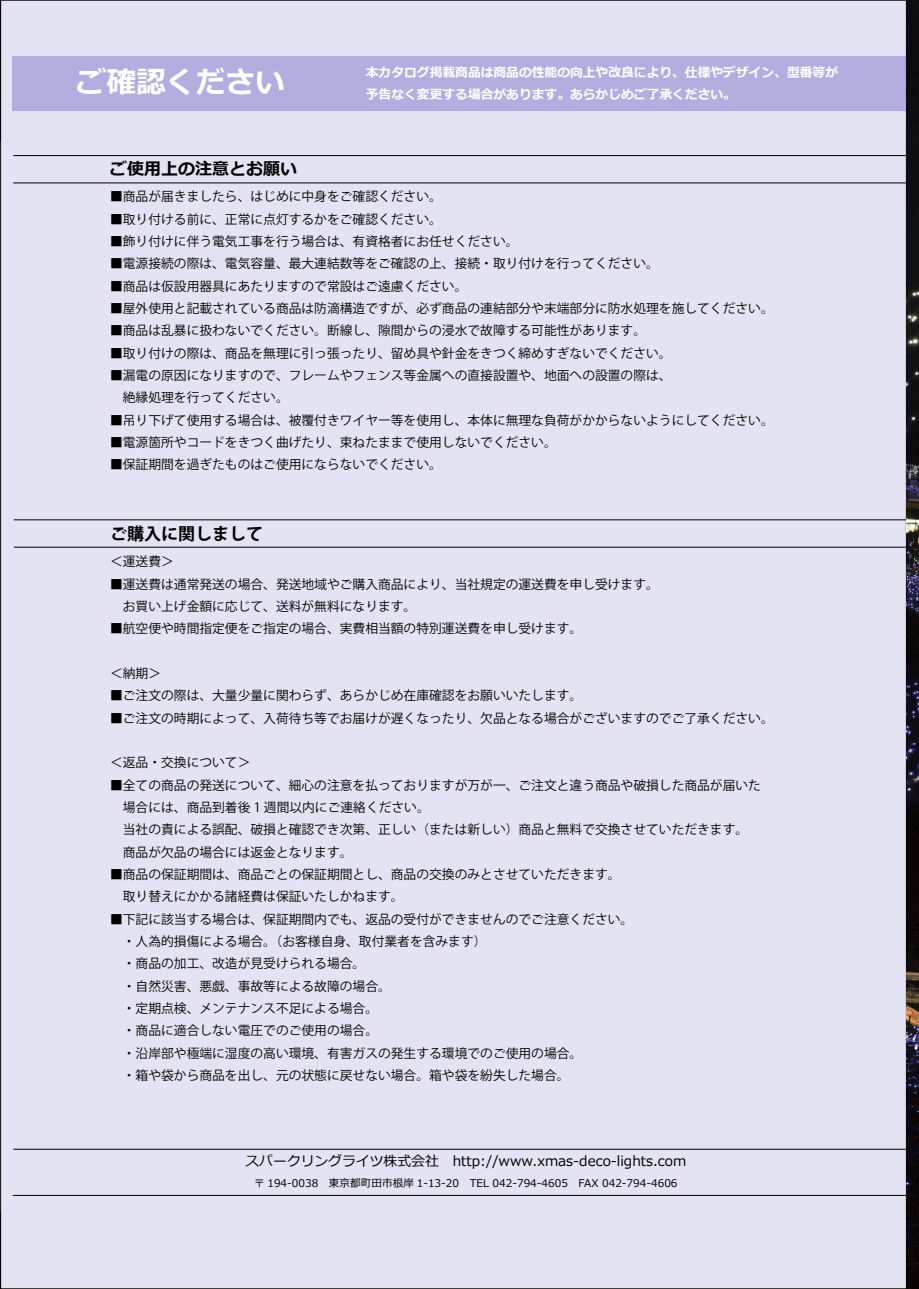
<style>
.page{position:relative;width:919px;height:1289px;background:#fff}
.page>*{position:absolute;margin:0;border:0;box-sizing:border-box;transform-origin:0 0}
.t1{font:700 29.7px "Meiryo";color:#fff}
.t2{font:700 16.95px "Meiryo";color:#000}
.t3{font:700 16.95px "Koz Go Pro";color:#000}
.t4{font:13.8px "Meiryo";color:#000}
.t5{font:12.75px/22.4px "Koz Go Pro";color:#000}
.t6{font:700 12.75px "Meiryo";color:#fff}
.t7{font:10.65px "Meiryo";color:#000}
</style>
<div class="page">
<div style="left:1px;top:0;width:905px;height:1288px;background:#e4e3f4"></div>
<div style="left:13px;top:56px;width:905px;height:55px;background:#b2afe0"></div>
<hr style="left:13px;top:155px;width:905px;height:1px;background:#000">
<hr style="left:13px;top:183px;width:905px;height:1px;background:#000">
<hr style="left:13px;top:1148px;width:905px;height:1px;background:#000">
<hr style="left:13px;top:1195px;width:905px;height:1px;background:#000">
<hr style="left:14px;top:547px;width:904px;height:1px;background:#000">
<hr style="left:14px;top:519px;width:904px;height:1px;background:#000">
<img style="left:906px;top:0;width:12px;height:1288px">
<h1 class="t1" style="left:77px;top:62px;width:210px">ご確認ください</h1>
<p class="t6" style="left:366px;top:63px;width:473px">本カタログ掲載商品は商品の性能の向上や改良により、仕様やデザイン、型番等が</p>
<p class="t6" style="left:366px;top:86px;width:371px">予告なく変更する場合があります。あらかじめご了承ください。</p>
<h2 class="t2" style="left:110px;top:157px;width:189px">ご使用上の注意とお願い</h2>
<p class="t5" style="left:110px;top:186px;width:333px">■商品が届きましたら、はじめに中身をご確認ください。</p>
<p class="t5" style="left:110px;top:208px;width:333px">■取り付ける前に、正常に点灯するかをご確認ください。</p>
<p class="t5" style="left:110px;top:230px;width:410px">■飾り付けに伴う電気工事を行う場合は、有資格者にお任せください。</p>
<p class="t5" style="left:110px;top:253px;width:550px">■電源接続の際は、電気容量、最大連結数等をご確認の上、接続・取り付けを行ってください。</p>
<p class="t5" style="left:110px;top:275px;width:359px">■商品は仮設用器具にあたりますので常設はご遠慮ください。</p>
<p class="t5" style="left:110px;top:297px;width:665px">■屋外使用と記載されている商品は防滴構造ですが、必ず商品の連結部分や末端部分に防水処理を施してください。</p>
<p class="t5" style="left:110px;top:320px;width:537px">■商品は乱暴に扱わないでください。断線し、隙間からの浸水で故障する可能性があります。</p>
<p class="t5" style="left:110px;top:342px;width:563px">■取り付けの際は、商品を無理に引っ張ったり、留め具や針金をきつく締めすぎないでください。</p>
<p class="t5" style="left:110px;top:364px;width:563px">■漏電の原因になりますので、フレームやフェンス等金属への直接設置や、地面への設置の際は、　絶縁処理を行ってください。</p>
<p class="t5" style="left:110px;top:409px;width:665px">■吊り下げて使用する場合は、被覆付きワイヤー等を使用し、本体に無理な負荷がかからないようにしてください。</p>
<p class="t5" style="left:110px;top:431px;width:448px">■電源箇所やコードをきつく曲げたり、束ねたままで使用しないでください。</p>
<p class="t5" style="left:110px;top:454px;width:333px">■保証期間を過ぎたものはご使用にならないでください。</p>
<h2 class="t3" style="left:110px;top:523px;width:155px">ご購入に関しまして</h2>
<p class="t5" style="left:110px;top:550px;width:65px">＜運送費＞</p>
<p class="t5" style="left:110px;top:573px;width:550px">■運送費は通常発送の場合、発送地域やご購入商品により、当社規定の運送費を申し受けます。　お買い上げ金額に応じて、送料が無料になります。</p>
<p class="t5" style="left:110px;top:617px;width:473px">■航空便や時間指定便をご指定の場合、実費相当額の特別運送費を申し受けます。</p>
<p class="t5" style="left:110px;top:662px;width:53px">＜納期＞</p>
<p class="t5" style="left:110px;top:684px;width:473px">■ご注文の際は、大量少量に関わらず、あらかじめ在庫確認をお願いいたします。</p>
<p class="t5" style="left:110px;top:707px;width:665px">■ご注文の時期によって、入荷待ち等でお届けが遅くなったり、欠品となる場合がございますのでご了承ください。</p>
<p class="t5" style="left:110px;top:751px;width:142px">＜返品・交換について＞</p>
<p class="t5" style="left:110px;top:774px;width:652px">■全ての商品の発送について、細心の注意を払っておりますが万が一、ご注文と違う商品や破損した商品が届いた　場合には、商品到着後 1 週間以内にご連絡ください。<br>　当社の責による誤配、破損と確認でき次第、正しい（または新しい）商品と無料で交換させていただきます。　商品が欠品の場合には返金となります。</p>
<p class="t5" style="left:110px;top:863px;width:512px">■商品の保証期間は、商品ごとの保証期間とし、商品の交換のみとさせていただきます。　取り替えにかかる諸経費は保証いたしかねます。</p>
<p class="t5" style="left:110px;top:908px;width:524px">■下記に該当する場合は、保証期間内でも、返品の受付ができませんのでご注意ください。　・人為的損傷による場合。（お客様自身、取付業者を含みます）<br>　・商品の加工、改造が見受けられる場合。<br>　・自然災害、悪戯、事故等による故障の場合。<br>　・定期点検、メンテナンス不足による場合。<br>　・商品に適合しない電圧でのご使用の場合。<br>　・沿岸部や極端に湿度の高い環境、有害ガスの発生する環境でのご使用の場合。<br>　・箱や袋から商品を出し、元の状態に戻せない場合。箱や袋を紛失した場合。</p>
<p class="t4" style="left:245px;top:1150px;width:442px">スパークリングライツ株式会社　http://www.xmas-deco-lights.com</p>
<p class="t7" style="left:254px;top:1175px;width:425px">〒 194-0038　東京都町田市根岸 1-13-20　TEL 042-794-4605　FAX 042-794-4606</p>
</div>
